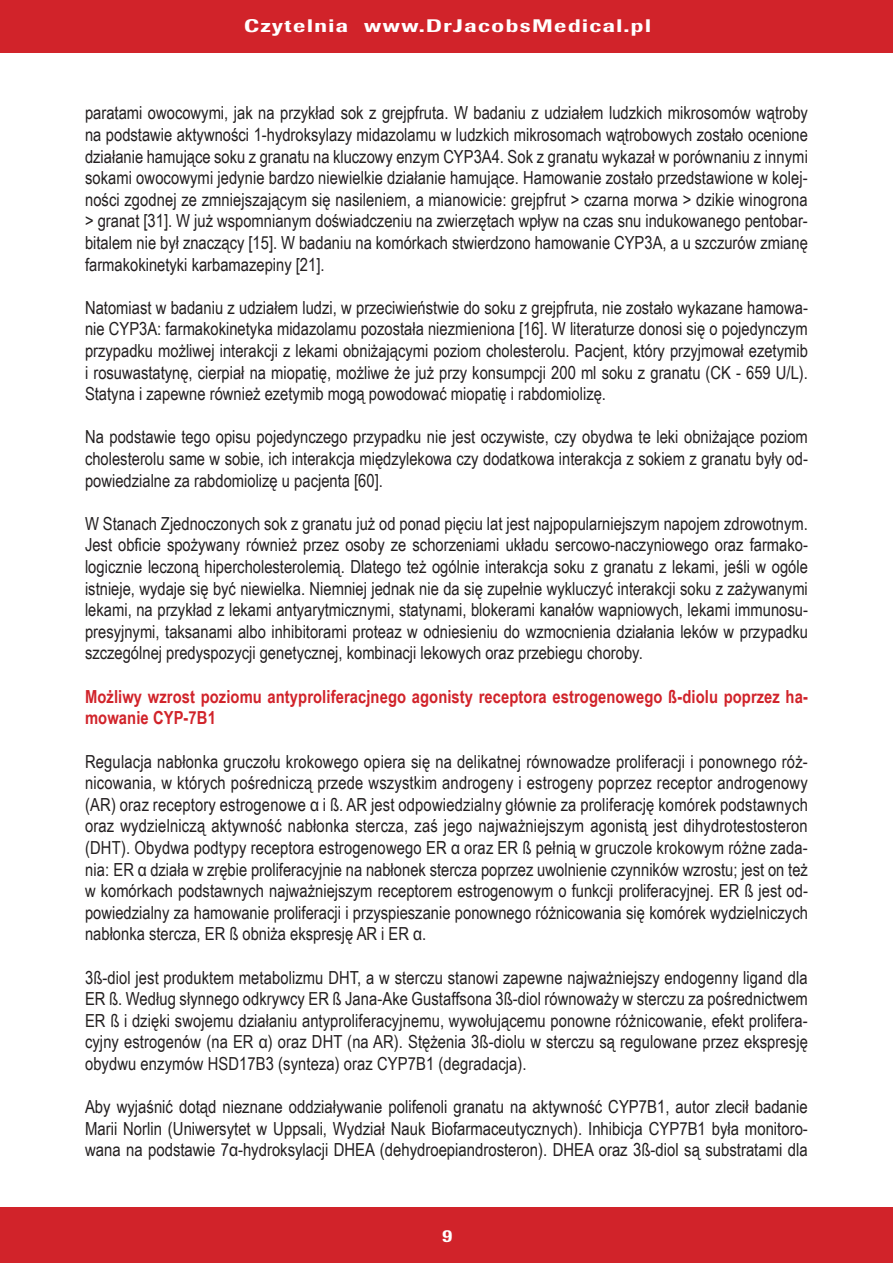
<style>
.page{position:relative;width:893px;height:1263px;background:#fff}
.page>*{position:absolute;margin:0;border:0;box-sizing:border-box;transform-origin:0 0}
.t1{font:18px/21.6px "Arial Narrow";color:#231f20;text-align:justify}
.t2{font:700 18px/21.6px "Arial Narrow";letter-spacing:.005em;color:#d1232a}
.t3{font:500 18px "Imago";letter-spacing:.07em;color:#fff;scale:1.2 1}
.t4{font:500 18px "Imago";letter-spacing:.07em;color:#fff}
</style>
<div class="page">
<div style="left:0;top:0;width:26px;height:53px;background:#d1232a"></div>
<div style="left:0;top:0;width:893px;height:52px;background:#d1232a"></div>
<div style="left:0;top:1207px;width:893px;height:56px;background:#d1232a"></div>
<p class="t3" style="left:244px;top:14px;width:340px">Czytelnia www.DrJacobsMedical.pl</p>
<p class="t1" style="left:85px;top:102px;width:724px">paratami owocowymi, jak na przykład sok z grejpfruta. W badaniu z udziałem ludzkich mikrosomów wątroby na podstawie aktywności 1-hydroksylazy midazolamu w ludzkich mikrosomach wątrobowych zostało ocenione działanie hamujące soku z granatu na kluczowy enzym CYP3A4. Sok z granatu wykazał w porównaniu z innymi sokami owocowymi jedynie bardzo niewielkie działanie hamujące. Hamowanie zostało przedstawione w kolej&shy;ności zgodnej ze zmniejszającym się nasileniem, a mianowicie: grejpfrut &gt; czarna morwa &gt; dzikie winogrona &gt; granat [31]. W już wspomnianym doświadczeniu na zwierzętach wpływ na czas snu indukowanego pentobar&shy;bitalem nie był znaczący [15]. W badaniu na komórkach stwierdzono hamowanie CYP3A, a u szczurów zmianę farmakokinetyki karbamazepiny [21].</p>
<p class="t1" style="left:85px;top:296px;width:724px">Natomiast w badaniu z udziałem ludzi, w przeciwieństwie do soku z grejpfruta, nie zostało wykazane hamowa&shy;nie CYP3A: farmakokinetyka midazolamu pozostała niezmieniona [16]. W literaturze donosi się o pojedynczym przypadku możliwej interakcji z lekami obniżającymi poziom cholesterolu. Pacjent, który przyjmował ezetymib i rosuwastatynę, cierpiał na miopatię, możliwe że już przy konsumpcji 200 ml soku z granatu (CK - 659 U/L).<br>Statyna i zapewne również ezetymib mogą powodować miopatię i rabdomiolizę.</p>
<p class="t1" style="left:85px;top:426px;width:724px">Na podstawie tego opisu pojedynczego przypadku nie jest oczywiste, czy obydwa te leki obniżające poziom cholesterolu same w sobie, ich interakcja międzylekowa czy dodatkowa interakcja z sokiem z granatu były od&shy;powiedzialne za rabdomiolizę u pacjenta [60].</p>
<p class="t1" style="left:85px;top:512px;width:724px">W Stanach Zjednoczonych sok z granatu już od ponad pięciu lat jest najpopularniejszym napojem zdrowotnym.<br>Jest obficie spożywany również przez osoby ze schorzeniami układu sercowo-naczyniowego oraz farmako&shy;logicznie leczoną hipercholesterolemią. Dlatego też ogólnie interakcja soku z granatu z lekami, jeśli w ogóle istnieje, wydaje się być niewielka. Niemniej jednak nie da się zupełnie wykluczyć interakcji soku z zażywanymi lekami, na przykład z lekami antyarytmicznymi, statynami, blokerami kanałów wapniowych, lekami immunosu&shy;presyjnymi, taksanami albo inhibitorami proteaz w odniesieniu do wzmocnienia działania leków w przypadku szczególnej predyspozycji genetycznej, kombinacji lekowych oraz przebiegu choroby.</p>
<p class="t2" style="left:85px;top:685px;width:724px">Możliwy wzrost poziomu antyproliferacjnego agonisty receptora estrogenowego ß-diolu poprzez ha&shy;mowanie CYP-7B1</p>
<p class="t1" style="left:85px;top:750px;width:724px">Regulacja nabłonka gruczołu krokowego opiera się na delikatnej równowadze proliferacji i ponownego róż&shy;nicowania, w których pośredniczą przede wszystkim androgeny i estrogeny poprzez receptor androgenowy (AR) oraz receptory estrogenowe α i ß. AR jest odpowiedzialny głównie za proliferację komórek podstawnych oraz wydzielniczą aktywność nabłonka stercza, zaś jego najważniejszym agonistą jest dihydrotestosteron (DHT). Obydwa podtypy receptora estrogenowego ER α oraz ER ß pełnią w gruczole krokowym różne zada&shy;nia: ER α działa w zrębie proliferacyjnie na nabłonek stercza poprzez uwolnienie czynników wzrostu; jest on też w komórkach podstawnych najważniejszym receptorem estrogenowym o funkcji proliferacyjnej. ER ß jest od&shy;powiedzialny za hamowanie proliferacji i przyspieszanie ponownego różnicowania się komórek wydzielniczych nabłonka stercza, ER ß obniża ekspresję AR i ER α.</p>
<p class="t1" style="left:85px;top:966px;width:724px">3ß-diol jest produktem metabolizmu DHT, a w sterczu stanowi zapewne najważniejszy endogenny ligand dla ER ß. Według słynnego odkrywcy ER ß Jana-Ake Gustaffsona 3ß-diol równoważy w sterczu za pośrednictwem ER ß i dzięki swojemu działaniu antyproliferacyjnemu, wywołującemu ponowne różnicowanie, efekt prolifera&shy;cyjny estrogenów (na ER α) oraz DHT (na AR). Stężenia 3ß-diolu w sterczu są regulowane przez ekspresję obydwu enzymów HSD17B3 (synteza) oraz CYP7B1 (degradacja).</p>
<p class="t1" style="left:85px;top:1095px;width:724px">Aby wyjaśnić dotąd nieznane oddziaływanie polifenoli granatu na aktywność CYP7B1, autor zlecił badanie Marii Norlin (Uniwersytet w Uppsali, Wydział Nauk Biofarmaceutycznych). Inhibicja CYP7B1 była monitoro&shy;wana na podstawie 7α-hydroksylacji DHEA (dehydroepiandrosteron). DHEA oraz 3ß-diol są substratami dla</p>
<p class="t4" style="left:442px;top:1224px;width:12px">9</p>
</div>
